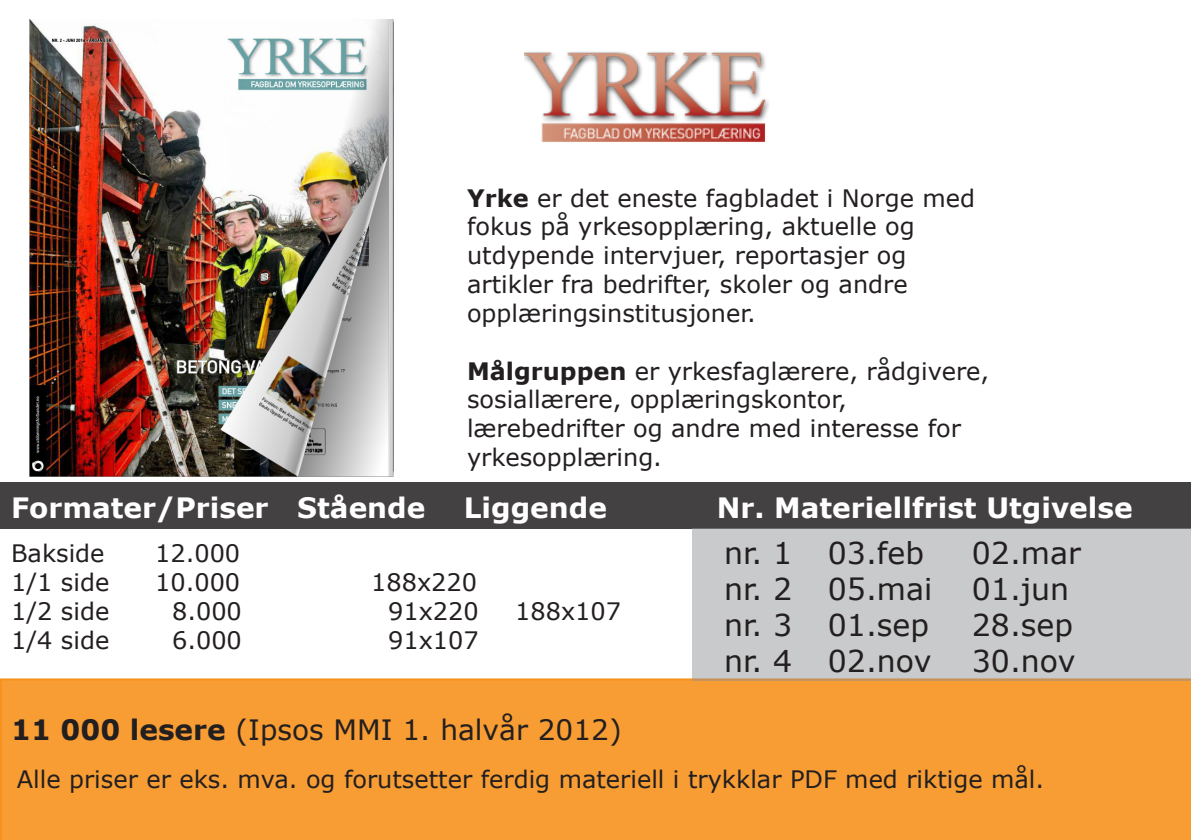
<style>
.page{position:relative;width:1191px;height:840px;background:#fff}
.page>*{position:absolute;margin:0;border:0;box-sizing:border-box;transform-origin:0 0}
.t1{font:30px "Verdana";color:#231f20}
.t2{font:700 28px "Verdana";color:#fff}
.t3{font:28px "Verdana";color:#231f20}
.t4{font:24px/28.8px "Verdana";color:#231f20}
.s1{font-weight:700}
</style>
<div class="page">
<div style="left:0;top:678px;width:1191px;height:161px;background:#f89d33"></div>
<div style="left:0;top:482px;width:1191px;height:47px;background:#444142"></div>
<div style="left:692px;top:528px;width:499px;height:152px;background:#c9cacb"></div>
<img style="left:524px;top:51px;width:245px;height:91px">
<img style="left:30px;top:19px;width:363px;height:457px">
<p class="t4" style="left:467px;top:183px;width:509px"><span class="s1">Yrke</span> er det eneste fagbladet i Norge med fokus på yrkesopplæring, aktuelle og</p>
<p class="t4" style="left:467px;top:241px;width:441px">utdypende intervjuer, reportasjer og</p>
<p class="t4" style="left:467px;top:269px;width:442px">artikler fra bedrifter, skoler og andre</p>
<p class="t4" style="left:467px;top:298px;width:290px">opplæringsinstitusjoner.</p>
<p class="t4" style="left:467px;top:356px;width:524px"><span class="s1">Målgruppen</span> er yrkesfaglærere, rådgivere,</p>
<p class="t4" style="left:467px;top:385px;width:495px">sosiallærere, opplæringskontor, lærebedrifter og andre med interesse for yrkesopplæring.</p>
<p class="t2" style="left:11px;top:488px;width:416px">Formater/Priser Stående</p>
<p class="t2" style="left:464px;top:488px;width:145px">Liggende</p>
<p class="t2" style="left:717px;top:488px;width:417px">Nr. Materiellfrist Utgivelse</p>
<p class="t1" style="left:724px;top:532px;width:201px">nr. 1 03.feb</p>
<p class="t1" style="left:972px;top:532px;width:111px">02.mar</p>
<p class="t1" style="left:724px;top:568px;width:210px">nr. 2 05.mai</p>
<p class="t1" style="left:972px;top:568px;width:99px">01.jun</p>
<p class="t1" style="left:724px;top:604px;width:206px">nr. 3 01.sep</p>
<p class="t1" style="left:972px;top:604px;width:103px">28.sep</p>
<p class="t1" style="left:724px;top:640px;width:209px">nr. 4 02.nov</p>
<p class="t1" style="left:972px;top:640px;width:105px">30.nov</p>
<p class="t4" style="left:11px;top:538px;width:95px">Bakside</p>
<p class="t4" style="left:155px;top:538px;width:87px">12.000</p>
<p class="t4" style="left:11px;top:567px;width:100px">1/1 side</p>
<p class="t4" style="left:155px;top:567px;width:87px">10.000</p>
<p class="t4" style="left:371px;top:567px;width:107px">188x220</p>
<p class="t4" style="left:11px;top:596px;width:100px">1/2 side</p>
<p class="t4" style="left:172px;top:596px;width:71px">8.000</p>
<p class="t4" style="left:388px;top:596px;width:92px">91x220</p>
<p class="t4" style="left:515px;top:596px;width:107px">188x107</p>
<p class="t4" style="left:11px;top:625px;width:100px">1/4 side</p>
<p class="t4" style="left:172px;top:625px;width:71px">6.000</p>
<p class="t4" style="left:388px;top:625px;width:92px">91x107</p>
<p class="t3" style="left:11px;top:710px;width:612px"><span class="s1">11 000 lesere</span> (Ipsos MMI 1. halvår 2012)</p>
<p class="t4" style="left:17px;top:764px;width:1029px">Alle priser er eks. mva. og forutsetter ferdig materiell i trykklar PDF med riktige mål.</p>
</div>
